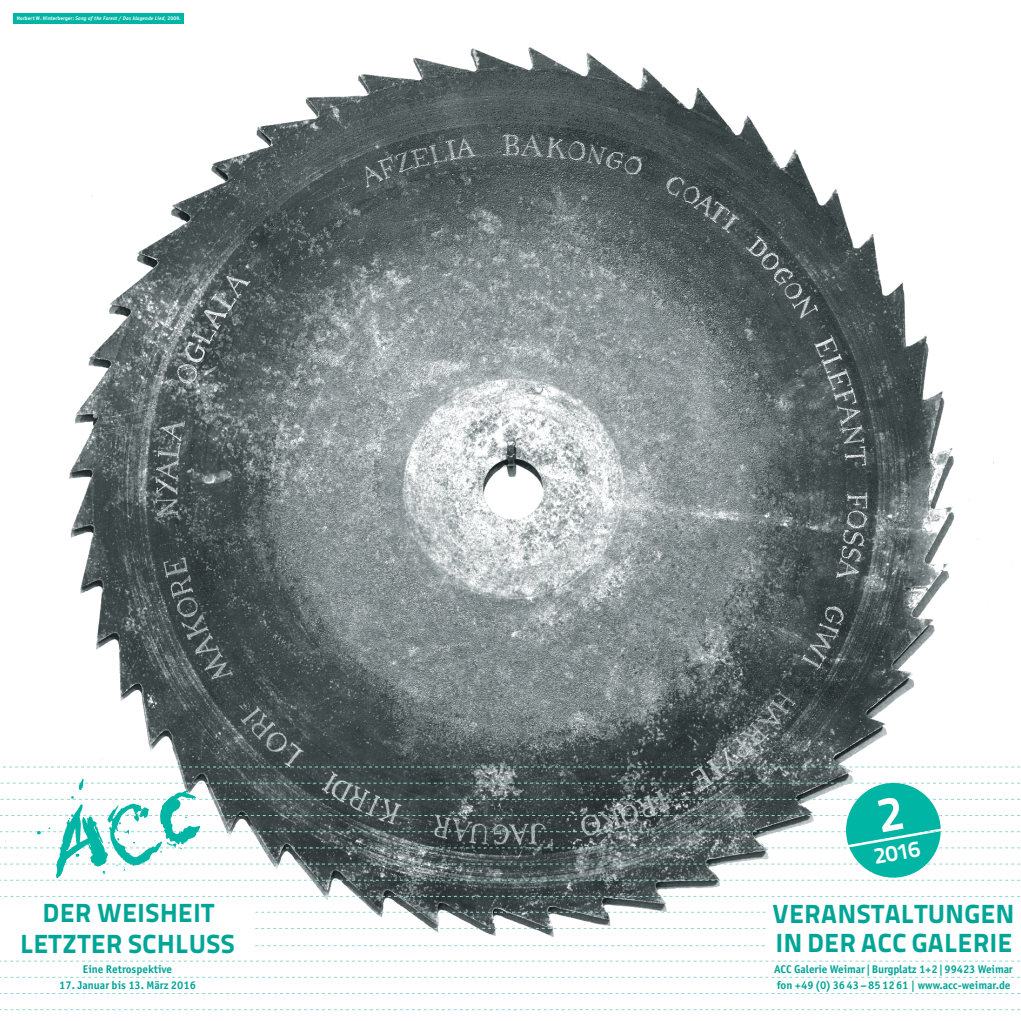
<style>
.page{position:relative;width:1021px;height:1021px;background:#fff}
.page>*{position:absolute;margin:0;border:0;box-sizing:border-box;transform-origin:0 0}
.t1{font:800 26.25px/31.5px "Titillium Text 22 L";letter-spacing:.025em;color:#00a597}
.t2{font:700 22.5px "Titillium Text 22 L";color:#fff}
.t3{font:700 11.25px/16.1px "Officina Sans";color:#00a597}
.t4{font:italic 700 5.25px "Officina Sans";letter-spacing:.025em;color:#fff}
.s1{font-style:normal}
</style>
<div class="page">
<img style="left:0;top:13px;width:1020px;height:969px">
<svg style="left:0;top:960px;width:1020px;height:1px"></svg>
<svg style="left:0;top:976px;width:1020px;height:1px"></svg>
<svg style="left:0;top:993px;width:1020px;height:1px"></svg>
<svg style="left:0;top:1009px;width:1020px;height:1px"></svg>
<svg style="left:0;top:896px;width:1020px;height:1px"></svg>
<svg style="left:255px;top:928px;width:510px;height:1px"></svg>
<svg style="left:0;top:766px;width:1020px;height:1px"></svg>
<svg style="left:255px;top:911px;width:510px;height:1px"></svg>
<svg style="left:255px;top:945px;width:510px;height:1px"></svg>
<div style="left:13px;top:13px;width:170px;height:10px;background:#00b5a4"></div>
<svg style="left:0;top:778px;width:1020px;height:102px"></svg>
<p class="t4" style="left:17px;top:15px;width:166px"><span class="s1">Norbert W. Hinterberger:</span> Song of the Forest / Das klagende Lied, <span class="s1">2009</span>.</p>
<h1 class="t1" style="left:20px;top:895px;width:196px;text-indent:23px">DER WEISHEIT<br>LETZTER SCHLUSS</h1>
<p class="t3" style="left:83px;top:960px;width:91px">Eine Retrospektive</p>
<p class="t3" style="left:59px;top:976px;width:138px">17. Januar bis 13. März 2016</p>
<h2 class="t2" style="left:871px;top:839px;width:48px;rotate:-10deg">2016</h2>
<h1 class="t1" style="left:772px;top:896px;width:225px">VERANSTALTUNGEN</h1>
<h1 class="t1" style="left:775px;top:925px;width:238px">IN DER ACC GALERIE</h1>
<p class="t3" style="left:774px;top:960px;width:240px">ACC Galerie Weimar |Burgplatz 1+2|99423 Weimar fon +49(0)3643–851261 | www.acc-weimar.de</p>
</div>
